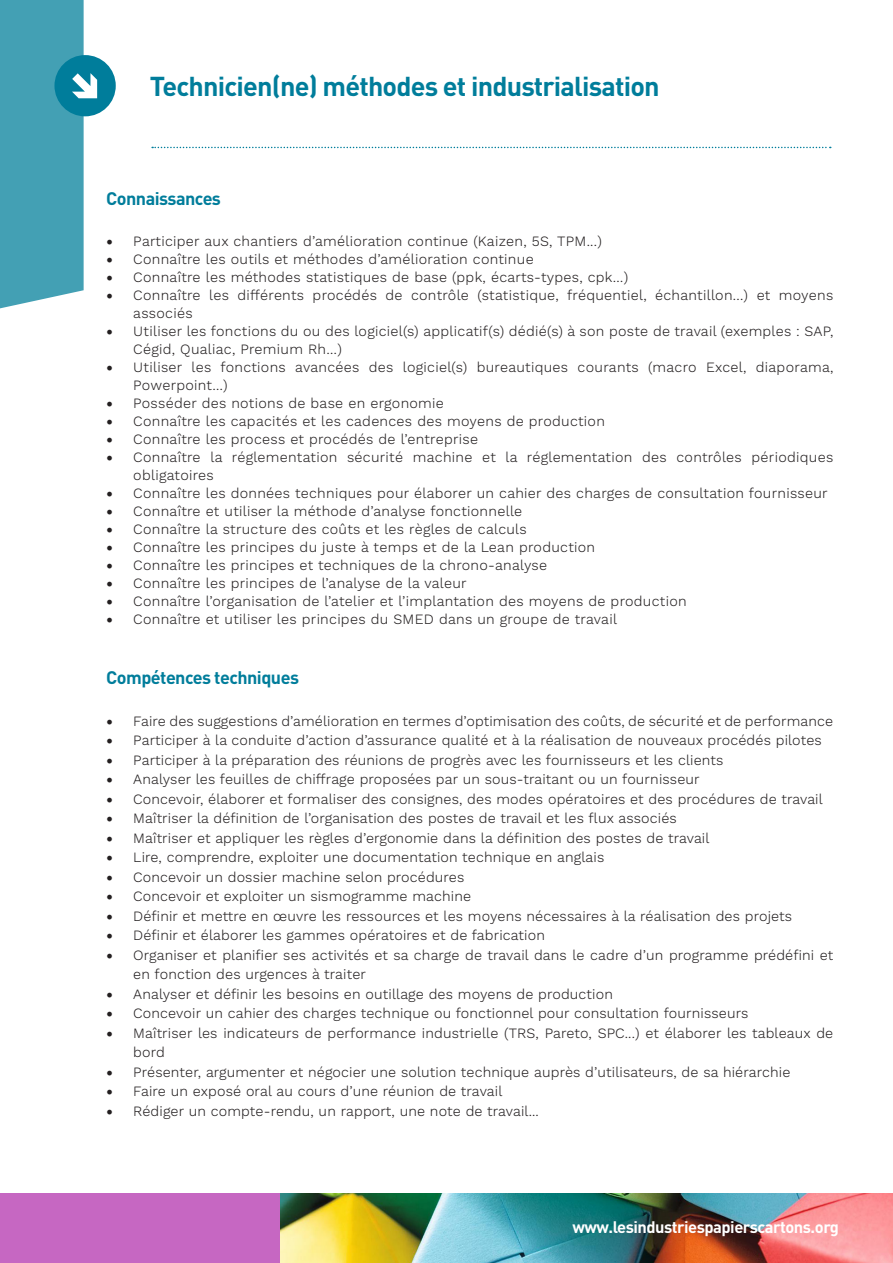
<style>
.page{position:relative;width:893px;height:1263px;background:#fff}
.page>*{position:absolute;margin:0;border:0;box-sizing:border-box;transform-origin:0 0}
.t1{font:700 27px "DINOT";letter-spacing:-.03em;color:#007d9b}
.t2{font:700 18px "DINOT";letter-spacing:-.03em;color:#007d9b}
.t3{font:700 16.5px "DINOT";letter-spacing:-.03em;color:#fff}
.t4{font:300 14.25px/18px "Work Sans";letter-spacing:.01em;color:#231f20}
.s1{font-family:"Minion Pro";font-weight:400;font-size:18px}
</style>
<div class="page">
<div style="left:54px;top:55px;width:62px;height:61px;background:#007d9b;border-radius:50%"></div>
<svg style="left:0;top:0;width:97px;height:309px"></svg>
<svg style="left:152px;top:147px;width:679px;height:1px"></svg>
<div style="left:0;top:1193px;width:893px;height:70px;background:#c667c2"></div>
<img style="left:281px;top:1193px;width:612px;height:70px">
<p class="t1" style="left:150px;top:67px;width:512px">Technicien(ne) méthodes et industrialisation</p>
<p class="t2" style="left:106px;top:186px;width:116px">Connaissances</p>
<p class="t4" style="left:106px;top:232px;width:497px"><span class="s1">•</span> Participer aux chantiers d’amélioration continue (Kaizen, 5S, TPM...)</p>
<p class="t4" style="left:106px;top:250px;width:429px"><span class="s1">•</span> Connaître les outils et méthodes d’amélioration continue</p>
<p class="t4" style="left:106px;top:268px;width:523px"><span class="s1">•</span> Connaître les méthodes statistiques de base (ppk, écarts-types, cpk…)</p>
<p class="t4" style="left:133px;top:286px;width:701px;text-indent:-27px"><span class="s1">•</span> Connaître les différents procédés de contrôle (statistique, fréquentiel, échantillon...) et moyens associés</p>
<p class="t4" style="left:133px;top:322px;width:701px;text-indent:-27px"><span class="s1">•</span> Utiliser les fonctions du ou des logiciel(s) applicatif(s) dédié(s) à son poste de travail (exemples : SAP,<br>Cégid, Qualiac, Premium Rh…)</p>
<p class="t4" style="left:133px;top:358px;width:702px;text-indent:-27px"><span class="s1">•</span> Utiliser les fonctions avancées des logiciel(s) bureautiques courants (macro Excel, diaporama,<br>Powerpoint…)</p>
<p class="t4" style="left:106px;top:394px;width:339px"><span class="s1">•</span> Posséder des notions de base en ergonomie</p>
<p class="t4" style="left:106px;top:412px;width:500px"><span class="s1">•</span> Connaître les capacités et les cadences des moyens de production</p>
<p class="t4" style="left:106px;top:430px;width:373px"><span class="s1">•</span> Connaître les process et procédés de l’entreprise</p>
<p class="t4" style="left:133px;top:448px;width:701px;text-indent:-27px"><span class="s1">•</span> Connaître la réglementation sécurité machine et la réglementation des contrôles périodiques obligatoires</p>
<p class="t4" style="left:106px;top:484px;width:723px"><span class="s1">•</span> Connaître les données techniques pour élaborer un cahier des charges de consultation fournisseur</p>
<p class="t4" style="left:106px;top:502px;width:417px"><span class="s1">•</span> Connaître et utiliser la méthode d’analyse fonctionnelle</p>
<p class="t4" style="left:106px;top:520px;width:422px"><span class="s1">•</span> Connaître la structure des coûts et les règles de calculs</p>
<p class="t4" style="left:106px;top:538px;width:490px"><span class="s1">•</span> Connaître les principes du juste à temps et de la Lean production</p>
<p class="t4" style="left:106px;top:556px;width:442px"><span class="s1">•</span> Connaître les principes et techniques de la chrono-analyse</p>
<p class="t4" style="left:106px;top:574px;width:362px"><span class="s1">•</span> Connaître les principes de l’analyse de la valeur</p>
<p class="t4" style="left:106px;top:592px;width:582px"><span class="s1">•</span> Connaître l’organisation de l’atelier et l’implantation des moyens de production</p>
<p class="t4" style="left:106px;top:610px;width:512px"><span class="s1">•</span> Connaître et utiliser les principes du SMED dans un groupe de travail</p>
<p class="t2" style="left:106px;top:665px;width:194px">Compétences techniques</p>
<p class="t4" style="left:106px;top:712px;width:728px"><span class="s1">•</span> Faire des suggestions d’amélioration en termes d’optimisation des coûts, de sécurité et de performance</p>
<p class="t4" style="left:106px;top:732px;width:717px"><span class="s1">•</span> Participer à la conduite d’action d’assurance qualité et à la réalisation de nouveaux procédés pilotes</p>
<p class="t4" style="left:106px;top:751px;width:619px"><span class="s1">•</span> Participer à la préparation des réunions de progrès avec les fournisseurs et les clients</p>
<p class="t4" style="left:106px;top:771px;width:595px"><span class="s1">•</span> Analyser les feuilles de chiffrage proposées par un sous-traitant ou un fournisseur</p>
<p class="t4" style="left:106px;top:790px;width:718px"><span class="s1">•</span> Concevoir, élaborer et formaliser des consignes, des modes opératoires et des procédures de travail</p>
<p class="t4" style="left:106px;top:810px;width:572px"><span class="s1">•</span> Maîtriser la définition de l’organisation des postes de travail et les flux associés</p>
<p class="t4" style="left:106px;top:829px;width:605px"><span class="s1">•</span> Maîtriser et appliquer les règles d’ergonomie dans la définition des postes de travail</p>
<p class="t4" style="left:106px;top:849px;width:499px"><span class="s1">•</span> Lire, comprendre, exploiter une documentation technique en anglais</p>
<p class="t4" style="left:106px;top:868px;width:360px"><span class="s1">•</span> Concevoir un dossier machine selon procédures</p>
<p class="t4" style="left:106px;top:888px;width:366px"><span class="s1">•</span> Concevoir et exploiter un sismogramme machine</p>
<p class="t4" style="left:106px;top:907px;width:687px"><span class="s1">•</span> Définir et mettre en œuvre les ressources et les moyens nécessaires à la réalisation des projets</p>
<p class="t4" style="left:106px;top:927px;width:440px"><span class="s1">•</span> Définir et élaborer les gammes opératoires et de fabrication</p>
<p class="t4" style="left:133px;top:946px;width:702px;line-height:19.5px;text-indent:-27px"><span class="s1">•</span> Organiser et planifier ses activités et sa charge de travail dans le cadre d’un programme prédéfini et en fonction des urgences à traiter</p>
<p class="t4" style="left:106px;top:985px;width:508px"><span class="s1">•</span> Analyser et définir les besoins en outillage des moyens de production</p>
<p class="t4" style="left:106px;top:1005px;width:644px"><span class="s1">•</span> Concevoir un cahier des charges technique ou fonctionnel pour consultation fournisseurs</p>
<p class="t4" style="left:133px;top:1024px;width:701px;line-height:19.5px;text-indent:-27px"><span class="s1">•</span> Maîtriser les indicateurs de performance industrielle (TRS, Pareto, SPC...) et élaborer les tableaux de bord</p>
<p class="t4" style="left:106px;top:1063px;width:686px"><span class="s1">•</span> Présenter, argumenter et négocier une solution technique auprès d’utilisateurs, de sa hiérarchie</p>
<p class="t4" style="left:106px;top:1083px;width:398px"><span class="s1">•</span> Faire un exposé oral au cours d’une réunion de travail</p>
<p class="t4" style="left:106px;top:1102px;width:434px"><span class="s1">•</span> Rédiger un compte-rendu, un rapport, une note de travail...</p>
<p class="t3" style="left:572px;top:1216px;width:268px">www.lesindustriespapierscartons.org</p>
</div>
